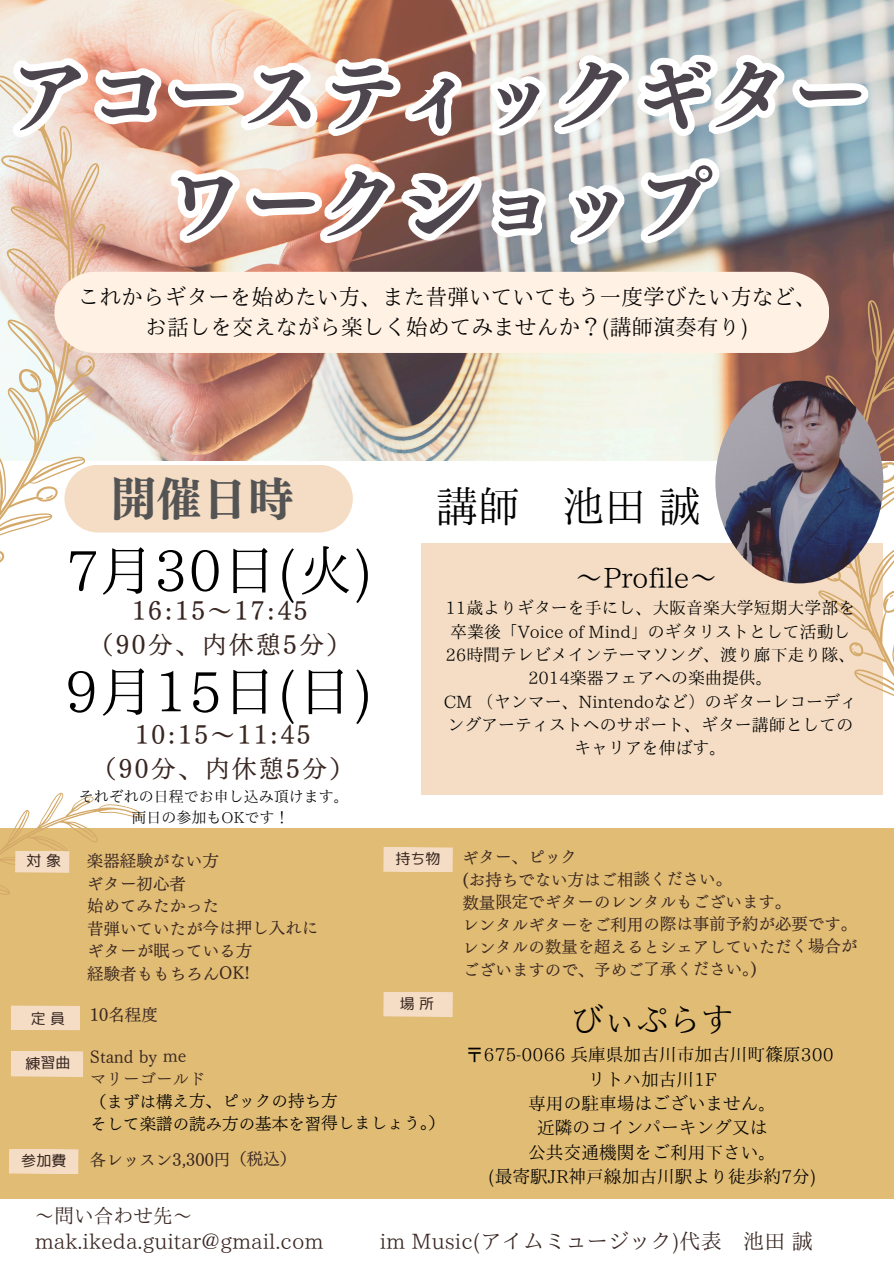
<style>
.page{position:relative;width:894px;height:1264px;background:#fff}
.page>*{position:absolute;margin:0;border:0;box-sizing:border-box;transform-origin:0 0}
.t1{font:78px/108.8px "Canva UD Mincho Pr 6 N B";color:#4e464f;text-align:center}
.t2{font:55.2px "IP Aex Mincho";color:#000}
.t3{font:45.75px "Canva UD Mincho Pr 6 N B";color:#545454}
.t4{font:42.15px "IP Aex Mincho";color:#000}
.t5{font:32.4px "IP Aex Mincho";color:#000}
.t6{font:27.9px "IP Aex Mincho";color:#000}
.t7{font:24.6px/33.8px "Canva UD Mincho Pr 6 N M";letter-spacing:.1em;color:#382621;text-align:center}
.t8{font:21.75px/30.3px "IP Aex Mincho";color:#000;text-align:center}
.t9{font:21.15px "IP Aex Mincho";letter-spacing:.005em;color:#382621}
.t10{font:19.65px "IP Aex Mincho";letter-spacing:.005em;color:#382621}
.t11{font:17.7px "IP Aex Mincho";color:#000}
.t12{font:16.95px/23.2px "IP Aex Mincho";color:#000}
.t13{font:16.5px/22.6px "Canva UD Mincho Pr 6 N M";letter-spacing:-.005em;color:#382621}
.t14{font:16.5px "UD Mincho Pr 6 N L";letter-spacing:-.005em;color:#000}
.t15{font:16.5px "UD Mincho Pr 6 N L";letter-spacing:-.005em;color:#382621}
.t16{font:15px "IP Aex Mincho";color:#000}
.t17{font:15px "rounded mplus 1 p regular";letter-spacing:-.005em;color:#382621}
</style>
<div class="page">
<img style="left:0;top:0;width:893px;height:461px">
<div style="left:421px;top:543px;width:461px;height:252px;background:#f4ddc4"></div>
<svg style="left:710px;top:192px;width:183px;height:588px"></svg>
<div style="left:0;top:828px;width:893px;height:370px;background:#e1bc74"></div>
<svg style="left:252px;top:465px;width:101px;height:67px;background:#f4dfc8"></svg>
<img style="left:715px;top:381px;width:168px;height:202px;border-radius:50%">
<svg style="left:0;top:71px;width:252px;height:492px"></svg>
<svg style="left:0;top:792px;width:142px;height:239px"></svg>
<div style="left:15px;top:850px;width:55px;height:23px;background:#f4ddc4"></div>
<div style="left:11px;top:1005px;width:69px;height:25px;background:#f4ddc4"></div>
<div style="left:11px;top:1050px;width:72px;height:27px;background:#f4ddc4"></div>
<div style="left:9px;top:1148px;width:70px;height:26px;background:#f4ddc4"></div>
<div style="left:54px;top:272px;width:775px;height:81px;background:#fff2e4"></div>
<svg style="left:1px;top:0;width:879px;height:148px"></svg>
<img style="left:162px;top:146px;width:569px;height:125px">
<div style="left:383px;top:991px;width:70px;height:26px;background:#f4ddc4"></div>
<div style="left:383px;top:846px;width:70px;height:26px;background:#f4ddc4"></div>
<p class="t1" style="left:10px;top:40px;width:860px">アコースティックギターワークショップ</p>
<p class="t8" style="left:78px;top:281px;width:740px">これからギターを始めたい方、また昔弾いていてもう一度学びたい方など、お話しを交えながら楽しく始めてみませんか？(講師演奏有り)</p>
<p class="t3" style="left:111px;top:475px;width:184px">開催日時</p>
<p class="t2" style="left:65px;top:542px;width:309px">7月 30日 (火)</p>
<p class="t7" style="left:89px;top:593px;width:264px">16:15〜17:45<br>（90分、内休憩5分）</p>
<p class="t2" style="left:65px;top:663px;width:309px">9月 15日(日)</p>
<h1 class="t7" style="left:92px;top:718px;width:264px">10:15〜11:45<br>（90分、内休憩5分）</h1>
<p class="t16" style="left:79px;top:789px;width:271px">それぞれの日程でお申し込み頂けます。</p>
<p class="t16" style="left:131px;top:809px;width:159px">両日の参加もOKです！</p>
<p class="t4" style="left:435px;top:484px;width:267px">講師 池田誠</p>
<p class="t6" style="left:575px;top:564px;width:144px">〜Profile〜</p>
<p class="t12" style="left:445px;top:596px;width:411px">11歳よりギターを手にし、大阪音楽大学短期大学部を卒業後「Voice of Mind」のギタリストとして活動し</p>
<p class="t12" style="left:445px;top:642px;width:411px">26時間テレビメインテーマソング、渡り廊下走り隊、</p>
<p class="t12" style="left:528px;top:666px;width:246px">2014楽器フェアへの楽曲提供。</p>
<p class="t12" style="left:443px;top:689px;width:414px;text-align:center">CM （ヤンマー、Nintendoなど）のギターレコーディングアーティストへのサポート、ギター講師としてのキャリアを伸ばす。</p>
<p class="t17" style="left:27px;top:850px;width:36px">対象</p>
<h3 class="t17" style="left:31px;top:1007px;width:36px">定員</h3>
<h4 class="t13" style="left:87px;top:849px;width:132px">楽器経験がない方</h4>
<h2 class="t13" style="left:87px;top:872px;width:100px">ギター初心者</h2>
<p class="t13" style="left:87px;top:894px;width:133px">始めてみたかった</p>
<p class="t13" style="left:87px;top:916px;width:232px">昔弾いていたが今は押し入れに</p>
<p class="t13" style="left:87px;top:939px;width:165px">ギターが眠っている方</p>
<p class="t13" style="left:87px;top:962px;width:164px">経験者ももちろんOK!</p>
<p class="t13" style="left:90px;top:1003px;width:69px">10名程度</p>
<p class="t17" style="left:395px;top:848px;width:47px">持ち物</p>
<p class="t17" style="left:400px;top:992px;width:36px">場所</p>
<h5 class="t17" style="left:26px;top:1052px;width:47px">練習曲</h5>
<h2 class="t15" style="left:90px;top:1048px;width:98px">Stand by me</h2>
<h5 class="t15" style="left:90px;top:1070px;width:117px">マリーゴールド</h5>
<p class="t14" style="left:90px;top:1092px;width:247px">（まずは構え方、ピックの持ち方</p>
<p class="t14" style="left:90px;top:1115px;width:356px">そして楽譜の読み方の基本を習得しましょう。）</p>
<p class="t17" style="left:21px;top:1149px;width:47px">参加費</p>
<p class="t13" style="left:90px;top:1147px;width:208px">各レッスン3,300円（税込）</p>
<p class="t13" style="left:462px;top:845px;width:117px">ギター、ピック</p>
<p class="t13" style="left:462px;top:868px;width:271px">(お持ちでない方はご相談ください。</p>
<p class="t13" style="left:462px;top:890px;width:330px">数量限定でギターのレンタルもございます。</p>
<p class="t13" style="left:462px;top:912px;width:396px">レンタルギターをご利用の際は事前予約が必要です。</p>
<p class="t13" style="left:462px;top:935px;width:396px">レンタルの数量を超えるとシェアしていただく場合がございますので、予めご了承ください。)</p>
<p class="t5" style="left:571px;top:1003px;width:164px">びぃぷらす</p>
<p class="t11" style="left:465px;top:1045px;width:369px">〒675-0066 兵庫県加古川市加古川町篠原300</p>
<p class="t11" style="left:587px;top:1070px;width:130px">リトハ加古川1F</p>
<p class="t11" style="left:528px;top:1094px;width:249px">専用の駐車場はございません。</p>
<p class="t11" style="left:537px;top:1118px;width:232px">近隣のコインパーキング又は</p>
<p class="t11" style="left:528px;top:1143px;width:249px">公共交通機関をご利用下さい。</p>
<p class="t11" style="left:488px;top:1167px;width:329px">(最寄駅JR神戸線加古川駅より徒歩約7分)</p>
<h6 class="t10" style="left:35px;top:1205px;width:159px">〜問い合わせ先〜</h6>
<h6 class="t9" style="left:35px;top:1230px;width:290px">mak.ikeda.guitar@gmail.com</h6>
<h6 class="t9" style="left:379px;top:1230px;width:434px">im Music(アイムミュージック)代表 池田誠</h6>
</div>
